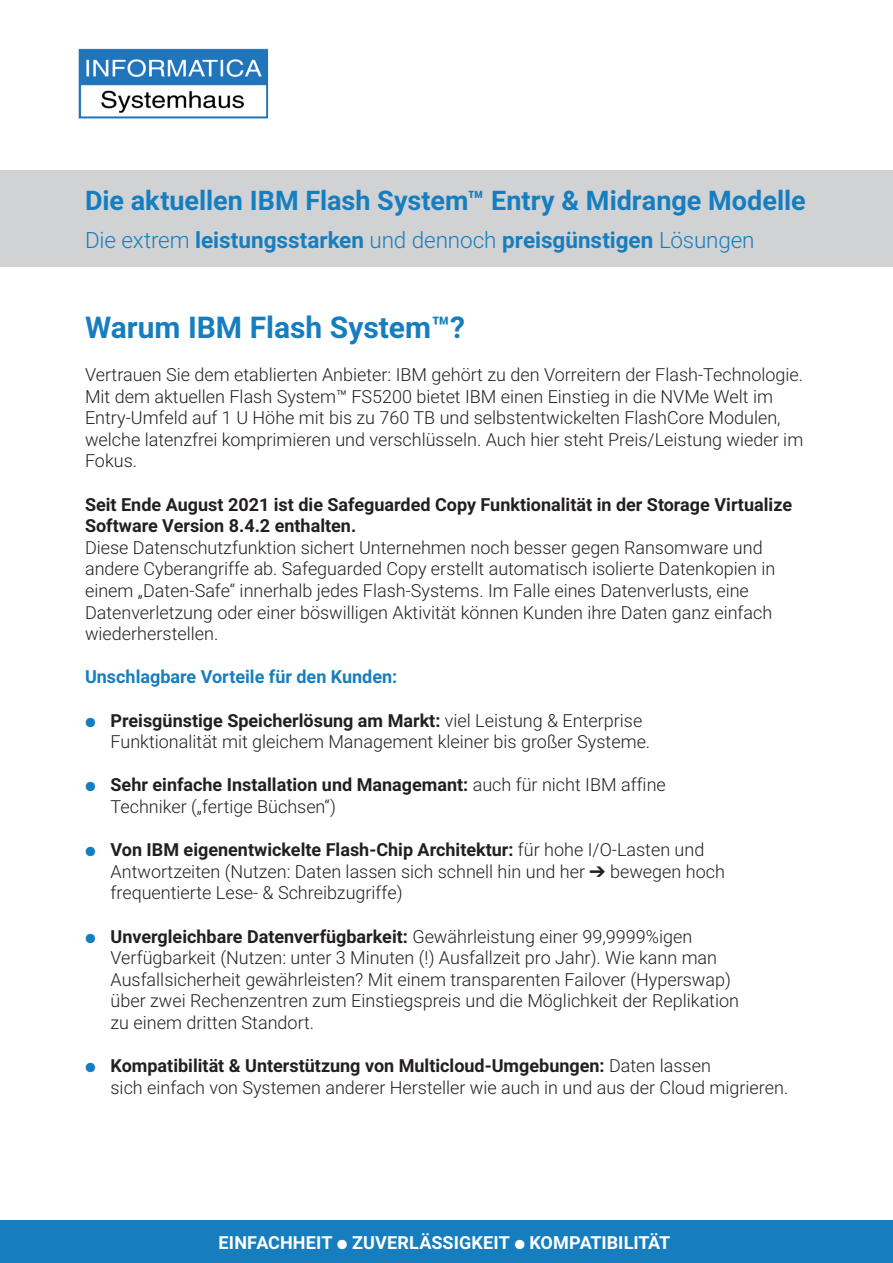
<style>
.page{position:relative;width:893px;height:1263px;background:#fff}
.page>*{position:absolute;margin:0;border:0;box-sizing:border-box;transform-origin:0 0}
.WORK_Untertitel{font:700 30px "Roboto";color:#167ebf}
.WORK_Titel_17{font:700 27px "Roboto";color:#167ebf}
.WORK_Titel_17-2{font:700 22.5px "Roboto";color:#167ebf}
.WORK_Untertitel-2{font:300 18px/21.6px "Roboto";color:#231f20}
.WORK_Untertitel-3{font:700 18px/21.6px "Roboto";color:#231f20}
.WORK_Titel_17-3{font:700 18px "Roboto";letter-spacing:.005em;color:#fff}
.WORK_Untertitel-4{font:700 18px "Roboto";color:#167ebf}
.s1{font-weight:300}
.s2{font-family:"Work Sans";font-weight:500;color:#167ebf}
.s3{font-weight:700}
.s4{font-family:"Work Sans";font-weight:500}
</style>
<div class="page">
<div style="left:0;top:1220px;width:893px;height:43px;background:#167ebf"></div>
<img style="left:80px;top:49px;width:187px;height:70px">
<div style="left:77px;top:46px;width:193px;height:78px;border:2px solid #fff"></div>
<div style="left:0;top:170px;width:893px;height:97px;background:#d1d2d4"></div>
<p class="WORK_Titel_17" style="left:85px;top:182px;width:722px">Die aktuellen IBM Flash System™ Entry &amp; Midrange Modelle</p>
<p class="WORK_Titel_17-2" style="left:85px;top:224px;width:671px"><span class="s1">Die extrem</span> leistungsstarken <span class="s1">und dennoch</span> preisgünstigen <span class="s1">Lösungen</span></p>
<p class="WORK_Untertitel" style="left:85px;top:306px;width:381px">Warum IBM Flash System™?</p>
<p class="WORK_Untertitel-2" style="left:85px;top:363px;width:720px">Vertrauen Sie dem etablierten Anbieter: IBM gehört zu den Vorreitern der Flash-Technologie.<br>Mit dem aktuellen Flash System™ FS5200 bietet IBM einen Einstieg in die NVMe Welt im Entry-Umfeld auf 1 U Höhe mit bis zu 760 TB und selbstentwickelten FlashCore Modulen, welche latenzfrei komprimieren und verschlüsseln. Auch hier steht Preis/Leistung wieder im Fokus.</p>
<p class="WORK_Untertitel-3" style="left:85px;top:493px;width:708px">Seit Ende August 2021 ist die Safeguarded Copy Funktionalität in der Storage Virtualize<br>Software Version 8.4.2 enthalten.</p>
<p class="WORK_Untertitel-2" style="left:85px;top:536px;width:692px">Diese Datenschutzfunktion sichert Unternehmen noch besser gegen Ransomware und andere Cyberangriffe ab. Safeguarded Copy erstellt automatisch isolierte Datenkopien in einem „Daten-Safe“ innerhalb jedes Flash-Systems. Im Falle eines Datenverlusts, eine Datenverletzung oder einer böswilligen Aktivität können Kunden ihre Daten ganz einfach wiederherstellen.</p>
<p class="WORK_Untertitel-4" style="left:85px;top:664px;width:314px">Unschlagbare Vorteile für den Kunden:</p>
<p class="WORK_Untertitel-2" style="left:111px;top:709px;width:541px;text-indent:-26px"><span class="s2">●</span> <span class="s3">Preisgünstige Speicherlösung am Markt:</span> viel Leistung &amp; Enterprise<br>Funktionalität mit gleichem Management kleiner bis großer Systeme.</p>
<p class="WORK_Untertitel-2" style="left:111px;top:773px;width:557px;text-indent:-26px"><span class="s2">●</span> <span class="s3">Sehr einfache Installation und Managemant:</span> auch für nicht IBM affine<br>Techniker („fertige Büchsen“)</p>
<p class="WORK_Untertitel-2" style="left:111px;top:838px;width:616px;text-indent:-26px"><span class="s2">●</span> <span class="s3">Von IBM eigenentwickelte Flash-Chip Architektur:</span> für hohe I/O-Lasten und<br>Antwortzeiten (Nutzen: Daten lassen sich schnell hin und her ➔ bewegen hoch frequentierte Lese- &amp; Schreibzugriffe)</p>
<p class="WORK_Untertitel-2" style="left:111px;top:925px;width:630px;text-indent:-26px"><span class="s2">●</span> <span class="s3">Unvergleichbare Datenverfügbarkeit:</span> Gewährleistung einer 99,9999%igen Verfügbarkeit (Nutzen: unter 3 Minuten (!) Ausfallzeit pro Jahr). Wie kann man Ausfallsicherheit gewährleisten? Mit einem transparenten Failover (Hyperswap) über zwei Rechenzentren zum Einstiegspreis und die Möglichkeit der Replikation zu einem dritten Standort.</p>
<p class="WORK_Untertitel-2" style="left:111px;top:1054px;width:679px;text-indent:-26px"><span class="s2">●</span> <span class="s3">Kompatibilität &amp; Unterstützung von Multicloud-Umgebungen:</span> Daten lassen<br>sich einfach von Systemen anderer Hersteller wie auch in und aus der Cloud migrieren.</p>
<p class="WORK_Titel_17-3" style="left:219px;top:1230px;width:453px">EINFACHHEIT <span class="s4">●</span> ZUVERLÄSSIGKEIT <span class="s4">●</span> KOMPATIBILITÄT</p>
</div>
